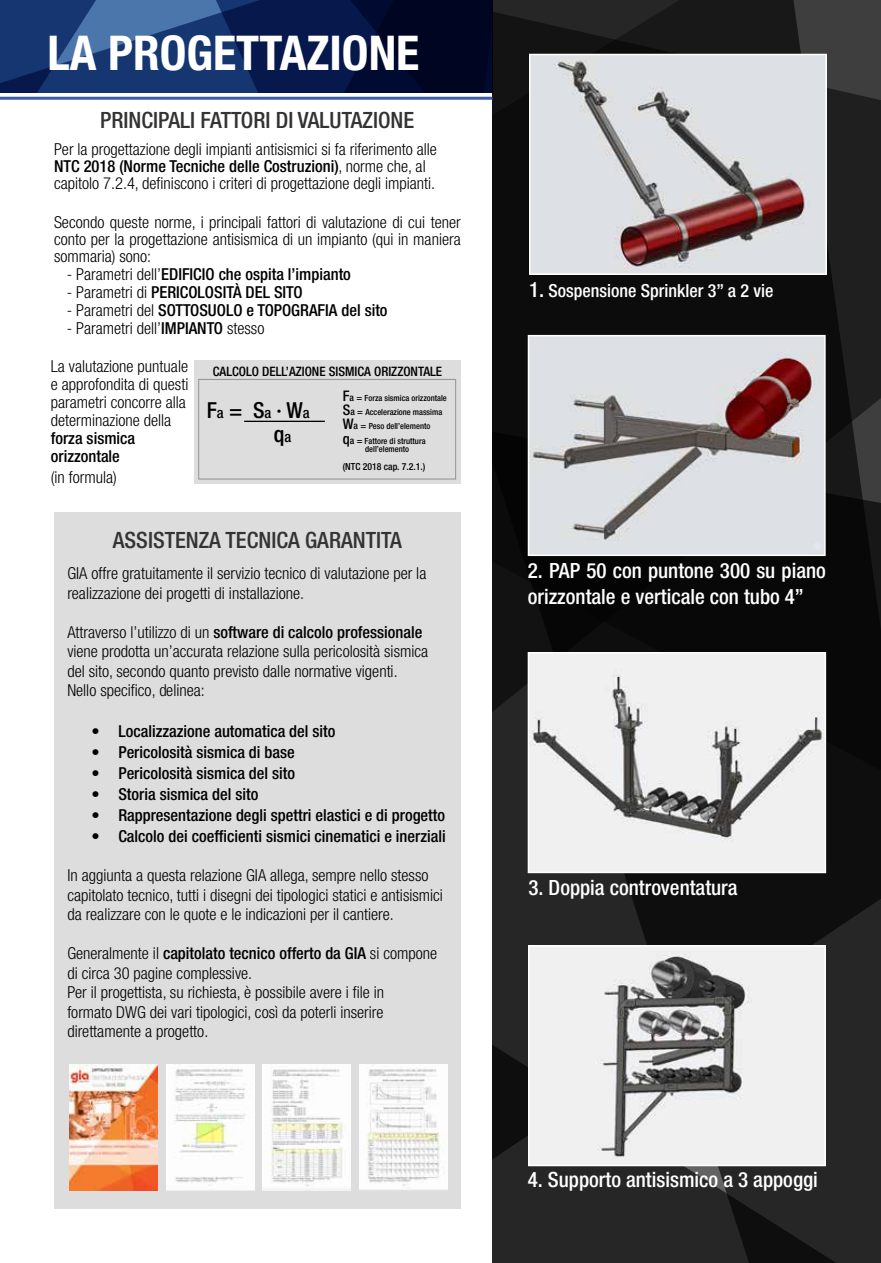
<style>
.page{position:relative;width:881px;height:1263px;background:#fff}
.page>*{position:absolute;margin:0;border:0;box-sizing:border-box;transform-origin:0 0}
.t1{font:700 condensed 48px "Helvetica Neue LT Std";color:#fff}
.t2{font:500 condensed 22.5px "Helvetica Neue LT Std";color:#343334}
.t3{font:500 condensed 22.05px/24.6px "Helvetica Neue LT Std";color:#000}
.t4{font:500 condensed 21px/25.2px "Helvetica Neue LT Std";color:#fff}
.t5{font:500 condensed 18px "Helvetica Neue LT Std";color:#fff}
.t6{font:300 condensed 16.5px/19.5px "Helvetica Neue LT Std";color:#000}
.t7{font:500 condensed 16.5px/18px "Helvetica Neue LT Std";color:#000}
.t8{font:500 condensed 13.05px "Helvetica Neue LT Std";color:#000}
.t9{font:500 condensed 9.75px "Helvetica Neue LT Std";color:#000}
.t10{font:500 condensed 8.4px/14.2px "Helvetica Neue LT Std";color:#000}
.s1{font-weight:500}
.s2{font-weight:300}
.s3{font-size:14.7px}
.s4{font-size:14.55px}
.s5{font-size:9.75px}
.s6{font-size:21px}
</style>
<div class="page">
<svg style="left:492px;top:0;width:388px;height:1263px;background:#191919"></svg>
<svg style="left:0;top:0;width:492px;height:92px;background:#11285a"></svg>
<hr style="left:0;top:97px;width:492px;height:3px;background:#3c5ba3">
<div style="left:194px;top:360px;width:266px;height:124px;background:#ddd"></div>
<hr style="left:244px;top:421px;width:81px;height:1px;background:#000">
<div style="left:198px;top:379px;width:258px;height:100px;border:1px solid #939393"></div>
<img style="left:532px;top:57px;width:291px;height:215px">
<div style="left:529px;top:54px;width:297px;height:221px;border:2px solid #fff"></div>
<img style="left:530px;top:338px;width:292px;height:215px">
<div style="left:527px;top:335px;width:298px;height:221px;border:2px solid #fff"></div>
<img style="left:530px;top:655px;width:292px;height:215px">
<div style="left:527px;top:652px;width:298px;height:221px;border:2px solid #fff"></div>
<img style="left:531px;top:948px;width:291px;height:215px">
<div style="left:528px;top:945px;width:297px;height:221px;border:2px solid #fff"></div>
<div style="left:54px;top:512px;width:406px;height:697px;background:#ddd"></div>
<img style="left:69px;top:1064px;width:88px;height:127px">
<img style="left:263px;top:1064px;width:87px;height:127px">
<img style="left:166px;top:1064px;width:88px;height:127px">
<img style="left:359px;top:1064px;width:88px;height:126px">
<h1 class="t1" style="left:48px;top:24px;width:373px">LA PROGETTAZIONE</h1>
<h2 class="t2" style="left:100px;top:106px;width:315px">PRINCIPALI FATTORI DI VALUTAZIONE</h2>
<p class="t6" style="left:54px;top:140px;width:384px;line-height:17.2px">Per la progettazione degli impianti antisismici si fa riferimento alle<br><span class="s1">NTC 2018 (Norme Tecniche delle Costruzioni)</span>, norme che, al capitolo 7.2.4, definiscono i criteri di progettazione degli impianti.</p>
<p class="t6" style="left:54px;top:213px;width:408px;line-height:17.2px;text-align:justify">Secondo queste norme, i principali fattori di valutazione di cui tener conto per la progettazione antisismica di un impianto (qui in maniera sommaria) sono:</p>
<p class="t7" style="left:67px;top:265px;width:285px"><span class="s2">- Parametri dell’</span>EDIFICIO che ospita l’impianto</p>
<p class="t7" style="left:67px;top:283px;width:237px"><span class="s2">- Parametri di</span> PERICOLOSITÀ DEL SITO</p>
<p class="t7" style="left:67px;top:301px;width:322px"><span class="s2">- Parametri del</span> SOTTOSUOLO e TOPOGRAFIA del sito</p>
<p class="t6" style="left:67px;top:318px;width:199px">- Parametri dell’<span class="s1">IMPIANTO</span> stesso</p>
<p class="t6" style="left:51px;top:357px;width:139px;line-height:18px">La valutazione puntuale e approfondita di questi parametri concorre alla determinazione della</p>
<p class="t7" style="left:51px;top:429px;width:86px">forza sismica orizzontale</p>
<p class="t6" style="left:51px;top:467px;width:67px">(in formula)</p>
<p class="t8" style="left:213px;top:364px;width:231px">CALCOLO DELL’AZIONE SISMICA ORIZZONTALE</p>
<h3 class="t3" style="left:274px;top:397px;width:37px;text-indent:-67px">F<span class="s3">a</span> = S<span class="s3">a</span> · W<span class="s3">a </span>q<span class="s3">a</span></h3>
<p class="t10" style="left:342px;top:390px;width:105px"><span class="s4">F</span><span class="s5">a =</span> Forza sismica orizzontale<br><span class="s4">S</span><span class="s5">a =</span> Accelerazione massima<br><span class="s4">W</span><span class="s5">a =</span> Peso dell’elemento<br><span class="s4">q</span><span class="s5">a =</span> Fattore di struttura</p>
<p class="t10" style="left:365px;top:442px;width:45px">dell’elemento</p>
<p class="t9" style="left:342px;top:461px;width:84px">(NTC 2018 cap. 7.2.1.)</p>
<h2 class="t2" style="left:113px;top:526px;width:290px">ASSISTENZA TECNICA GARANTITA</h2>
<p class="t6" style="left:67px;top:564px;width:360px">GIA offre gratuitamente il servizio tecnico di valutazione per la realizzazione dei progetti di installazione.</p>
<p class="t6" style="left:67px;top:622px;width:362px">Attraverso l’utilizzo di un <span class="s1">software di calcolo professionale </span>viene prodotta un’accurata relazione sulla pericolosità sismica del sito, secondo quanto previsto dalle normative vigenti.<br>Nello specifico, delinea:</p>
<p class="t7" style="left:91px;top:722px;width:245px">• Localizzazione automatica del sito</p>
<p class="t7" style="left:91px;top:743px;width:205px">• Pericolosità sismica di base</p>
<p class="t7" style="left:91px;top:764px;width:205px">• Pericolosità sismica del sito</p>
<p class="t7" style="left:91px;top:785px;width:168px">• Storia sismica del sito</p>
<p class="t7" style="left:91px;top:806px;width:355px">• Rappresentazione degli spettri elastici e di progetto</p>
<p class="t7" style="left:91px;top:827px;width:356px">• Calcolo dei coefficienti sismici cinematici e inerziali</p>
<p class="t6" style="left:67px;top:865px;width:377px">In aggiunta a questa relazione GIA allega, sempre nello stesso capitolato tecnico, tutti i disegni dei tipologici statici e antisismici da realizzare con le quote e le indicazioni per il cantiere.</p>
<p class="t6" style="left:67px;top:943px;width:371px">Generalmente il <span class="s1">capitolato tecnico offerto da GIA</span> si compone di circa 30 pagine complessive.<br>Per il progettista, su richiesta, è possibile avere i file in<br>formato DWG dei vari tipologici, così da poterli inserire direttamente a progetto.</p>
<p class="t5" style="left:529px;top:280px;width:246px"><span class="s6">1.</span> Sospensione Sprinkler 3” a 2 vie</p>
<p class="t4" style="left:527px;top:558px;width:299px">2. PAP 50 con puntone 300 su piano orizzontale e verticale con tubo 4”</p>
<p class="t4" style="left:528px;top:875px;width:210px">3. Doppia controventatura</p>
<p class="t4" style="left:527px;top:1166px;width:291px">4. Supporto antisismico a 3 appoggi</p>
</div>
